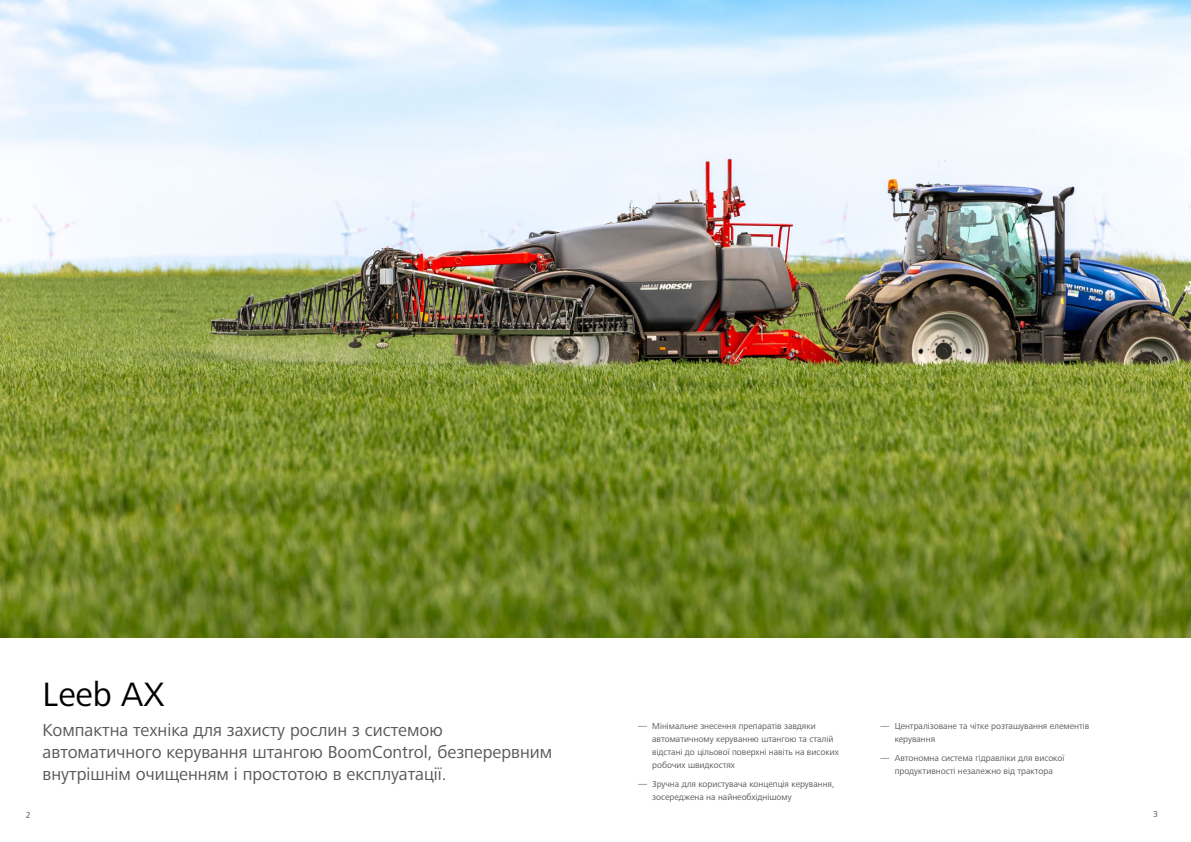
<style>
.page{position:relative;width:1191px;height:842px;background:#fff}
.page>*{position:absolute;margin:0;border:0;box-sizing:border-box;transform-origin:0 0}
.A_HEAD{font:35px "Frutiger Next LTW1 G";color:#000}
.t1{font:18px/22px "Frutiger Next LTW1 G";color:#575756}
.t2{font:9px/13px "Frutiger Next LTW1 G";color:#575756}
</style>
<div class="page">
<img style="left:0;top:0;width:1191px;height:638px">
<p class="A_HEAD" style="left:43px;top:674px;width:123px">Leeb AX</p>
<p class="t1" style="left:43px;top:719px;width:511px">Компактна техніка для захисту рослин з системою автоматичного керування штангою BoomControl, безперервним внутрішнім очищенням і простотою в експлуатації.</p>
<p class="t2" style="left:652px;top:720px;width:188px;text-indent:-14px">― Мінімальне знесення препаратів завдяки автоматичному керуванню штангою та сталій відстані до цільової поверхні навіть на високих робочих швидкостях</p>
<p class="t2" style="left:652px;top:778px;width:184px;text-indent:-14px">― Зручна для користувача концепція керування, зосереджена на найнеобхіднішому</p>
<p class="t2" style="left:894px;top:720px;width:196px;text-indent:-14px">― Централізоване та чітке розташування елементів керування</p>
<p class="t2" style="left:880px;top:752px;width:185px;text-align:center">― Автономна система гідравліки для високої продуктивності незалежно від трактора</p>
<p class="t2" style="left:26px;top:809px;width:6px">2</p>
<p class="t2" style="left:1153px;top:808px;width:6px">3</p>
</div>
